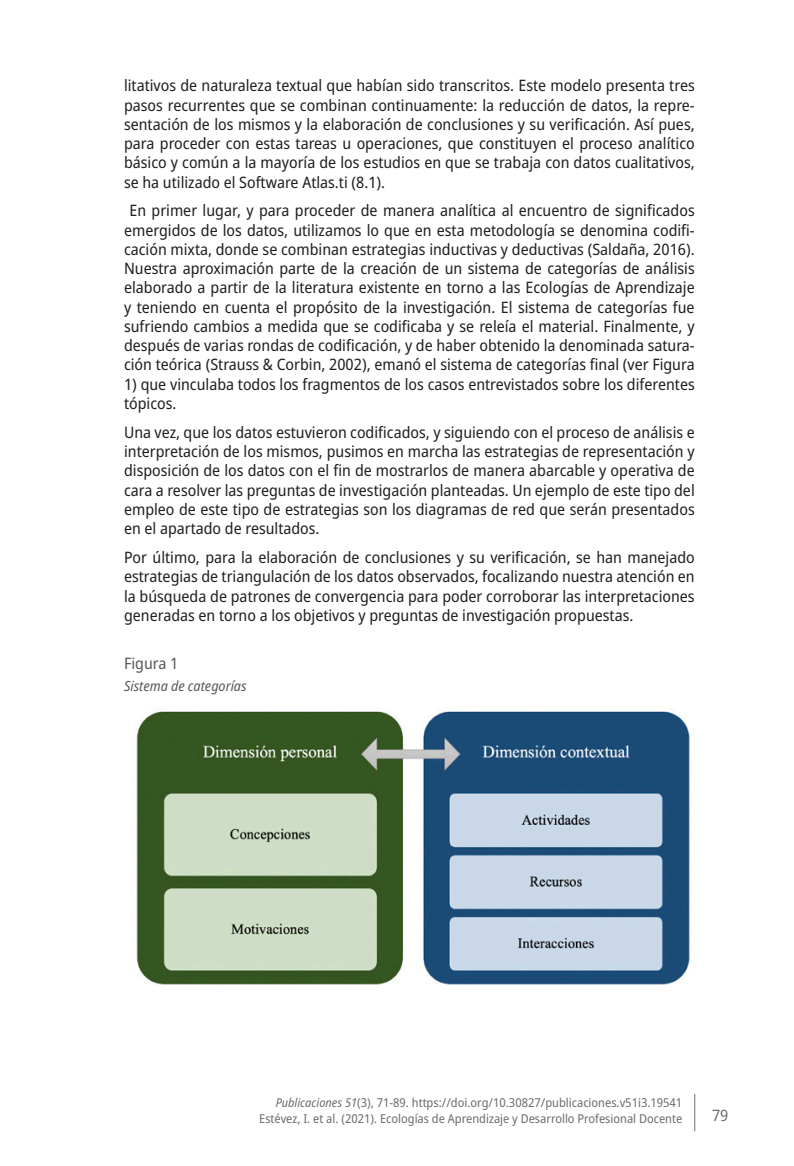
<style>
.page{position:relative;width:794px;height:1166px;background:#fff}
.page>*{position:absolute;margin:0;border:0;box-sizing:border-box;transform-origin:0 0}
.t1{font:semi-condensed 15.75px/19.2px "Noto Sans";color:#231f20;text-align:justify}
.sps_figuras_num{font:semi-condensed 15.75px "Noto Sans";color:#57585a}
.t2{font:semi-condensed 15.75px "Noto Sans";color:#6c6d70}
.sps_figuras_titulo{font:italic semi-condensed 14px "Noto Sans";color:#57585a}
.t3{font:semi-condensed 12.25px/15.8px "Noto Sans";color:#6c6d70;text-align:right}
.s1{font-style:italic}
</style>
<div class="page">
<hr style="left:694px;top:1094px;width:1px;height:37px;background:#6c6d70">
<img style="left:136px;top:710px;width:554px;height:275px">
<p class="t1" style="left:124px;top:76px;width:572px">litativos de naturaleza textual que habían sido transcritos. Este modelo presenta tres pasos recurrentes que se combinan continuamente: la reducción de datos, la repre&shy;sentación de los mismos y la elaboración de conclusiones y su verificación. Así pues, para proceder con estas tareas u operaciones, que constituyen el proceso analítico básico y común a la mayoría de los estudios en que se trabaja con datos cualitativos, se ha utilizado el Software Atlas.ti (8.1).</p>
<p class="t1" style="left:124px;top:201px;width:572px;text-align:center">En primer lugar, y para proceder de manera analítica al encuentro de significados emergidos de los datos, utilizamos lo que en esta metodología se denomina codifi&shy;cación mixta, donde se combinan estrategias inductivas y deductivas (Saldaña, 2016).<br>Nuestra aproximación parte de la creación de un sistema de categorías de análisis elaborado a partir de la literatura existente en torno a las Ecologías de Aprendizaje y teniendo en cuenta el propósito de la investigación. El sistema de categorías fue sufriendo cambios a medida que se codificaba y se releía el material. Finalmente, y después de varias rondas de codificación, y de haber obtenido la denominada satura&shy;ción teórica (Strauss &amp; Corbin, 2002), emanó el sistema de categorías final (ver Figura</p>
<p class="t1" style="left:124px;top:375px;width:572px">1) que vinculaba todos los fragmentos de los casos entrevistados sobre los diferentes tópicos.</p>
<p class="t1" style="left:124px;top:423px;width:572px">Una vez, que los datos estuvieron codificados, y siguiendo con el proceso de análisis e interpretación de los mismos, pusimos en marcha las estrategias de representación y disposición de los datos con el fin de mostrarlos de manera abarcable y operativa de cara a resolver las preguntas de investigación planteadas. Un ejemplo de este tipo del empleo de este tipo de estrategias son los diagramas de red que serán presentados en el apartado de resultados.</p>
<p class="t1" style="left:124px;top:548px;width:572px">Por último, para la elaboración de conclusiones y su verificación, se han manejado estrategias de triangulación de los datos observados, focalizando nuestra atención en la búsqueda de patrones de convergencia para poder corroborar las interpretaciones generadas en torno a los objetivos y preguntas de investigación propuestas.</p>
<p class="sps_figuras_num" style="left:124px;top:652px;width:56px">Figura 1</p>
<p class="sps_figuras_titulo" style="left:124px;top:676px;width:124px">Sistema de categorías</p>
<p class="t3" style="left:259px;top:1095px;width:424px"><span class="s1">Publicaciones 51</span>(3), 71-89. https://doi.org/10.30827/publicaciones.v51i3.19541<br>Estévez, I. et al. (2021). Ecologías de Aprendizaje y Desarrollo Profesional Docente</p>
<p class="t2" style="left:712px;top:1104px;width:18px">79</p>
</div>
